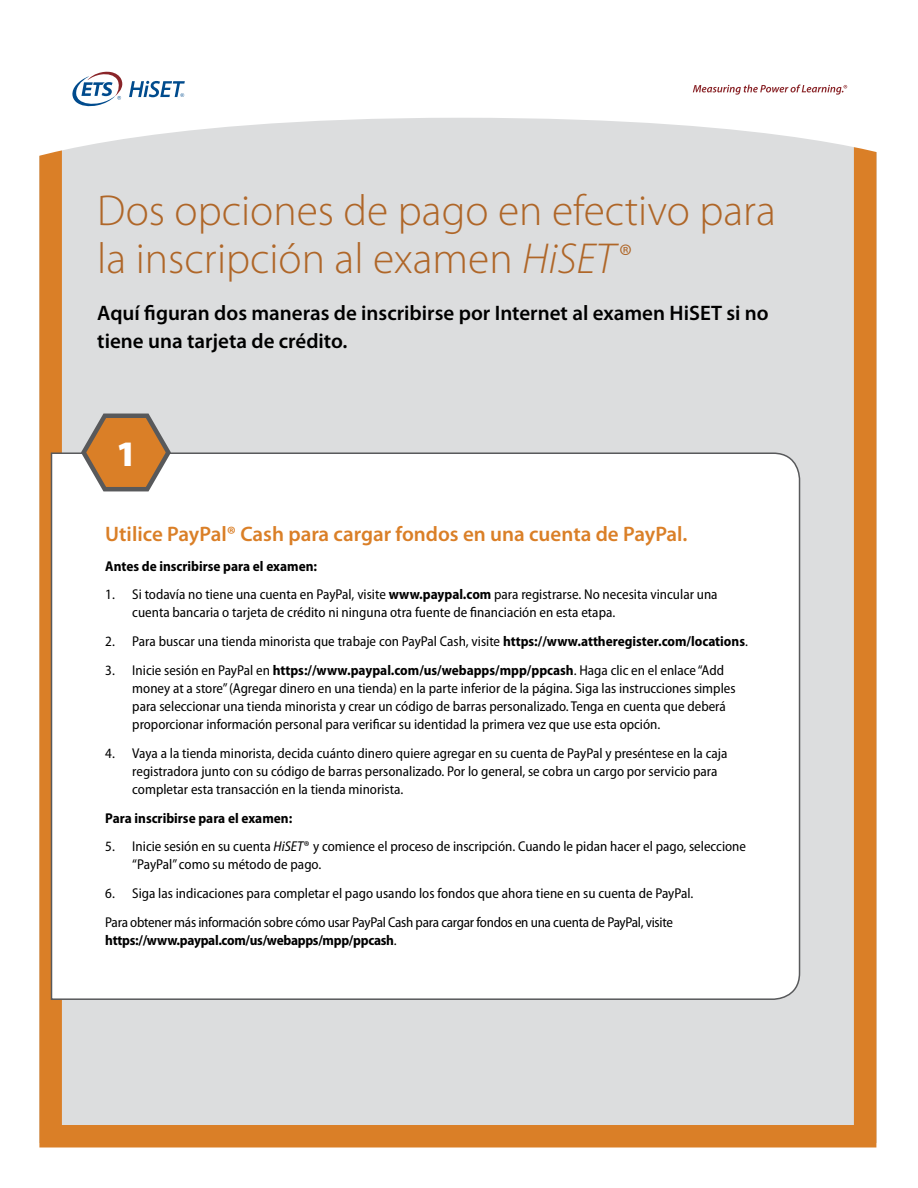
<style>
.page{position:relative;width:918px;height:1188px;background:#fff}
.page>*{position:absolute;margin:0;border:0;box-sizing:border-box;transform-origin:0 0}
.t1{font:300 43.5px/48.4px "Myriad Pro";color:#af6628}
.t2{font:900 36px "Myriad Pro";color:#fff}
.t3{font:600 21px/28px "Myriad Pro";color:#000}
.t4{font:600 21px "Myriad Pro";color:#da7f27}
.t5{font:semi-condensed 14.25px/18px "Myriad Pro";color:#000}
.t6{font:semi-condensed 14.25px/18px "Myriad Pro";letter-spacing:-.02em;color:#000}
.t7{font:700 semi-condensed 14.25px "Myriad Pro";color:#000}
.s1{font-style:italic}
.s2{font-size:33px}
.s3{font-weight:700}
</style>
<div class="page">
<div style="left:39px;top:36px;width:837px;height:1107px;background:#dcddde"></div>
<div style="left:39px;top:40px;width:837px;height:1108px;border:22px solid #da7f27"></div>
<svg style="left:39px;top:36px;width:838px;height:129px;fill:#fff"></svg>
<svg style="left:693px;top:85px;width:154px;height:10px;background:#dfc4c5"></svg>
<svg style="left:72px;top:71px;width:113px;height:36px;background:#ccd6e3"></svg>
<div style="left:50px;top:452px;width:751px;height:549px;background:#fff"></div>
<svg style="left:78px;top:413px;width:96px;height:81px;background:#cd9d6f"></svg>
<h1 class="t1" style="left:97px;top:187px;width:680px">Dos opciones de pago en efectivo para la inscripción al examen <span class="s1">HiSET</span><span class="s2">®</span></h1>
<p class="t3" style="left:97px;top:299px;width:673px">Aquí fguran dos maneras de inscribirse por Internet al examen HiSET si no tiene una tarjeta de crédito.</p>
<h2 class="t2" style="left:116px;top:433px;width:22px">1</h2>
<h2 class="t4" style="left:105px;top:522px;width:584px">Utilice PayPal® Cash para cargar fondos en una cuenta de PayPal.</h2>
<h3 class="t7" style="left:105px;top:558px;width:213px">Antes de inscribirse para el examen:</h3>
<p class="t5" style="left:132px;top:586px;width:587px;text-indent:-27px">1. Si todavía no tiene una cuenta en PayPal, visite <span class="s3">www.paypal.com</span> para registrarse. No necesita vincular una cuenta bancaria o tarjeta de crédito ni ninguna otra fuente de fnanciación en esta etapa.</p>
<p class="t5" style="left:105px;top:633px;width:644px">2. Para buscar una tienda minorista que trabaje con PayPal Cash, visite <span class="s3">https://www.attheregister.com/locations</span>.</p>
<p class="t5" style="left:132px;top:662px;width:605px;text-indent:-27px">3. Inicie sesión en PayPal en <span class="s3">https://www.paypal.com/us/webapps/mpp/ppcash</span>. Haga clic en el enlace “Add money at a store” (Agregar dinero en una tienda) en la parte inferior de la página. Siga las instrucciones simples para seleccionar una tienda minorista y crear un código de barras personalizado. Tenga en cuenta que deberá proporcionar información personal para verifcar su identidad la primera vez que use esta opción.</p>
<p class="t5" style="left:132px;top:744px;width:597px;text-indent:-27px">4. Vaya a la tienda minorista, decida cuánto dinero quiere agregar en su cuenta de PayPal y preséntese en la caja registradora junto con su código de barras personalizado. Por lo general, se cobra un cargo por servicio para completar esta transacción en la tienda minorista.</p>
<h3 class="t7" style="left:105px;top:810px;width:188px">Para inscribirse para el examen:</h3>
<p class="t5" style="left:132px;top:838px;width:615px;text-indent:-27px">5. Inicie sesión en su cuenta <span class="s1">HiSET</span>® y comience el proceso de inscripción. Cuando le pidan hacer el pago, seleccione “PayPal” como su método de pago.</p>
<p class="t5" style="left:105px;top:885px;width:590px">6. Siga las indicaciones para completar el pago usando los fondos que ahora tiene en su cuenta de PayPal.</p>
<p class="t6" style="left:105px;top:914px;width:569px">Para obtener más información sobre cómo usar PayPal Cash para cargar fondos en una cuenta de PayPal, visite <span class="s3">https://www.paypal.com/us/webapps/mpp/ppcash</span>.</p>
</div>
